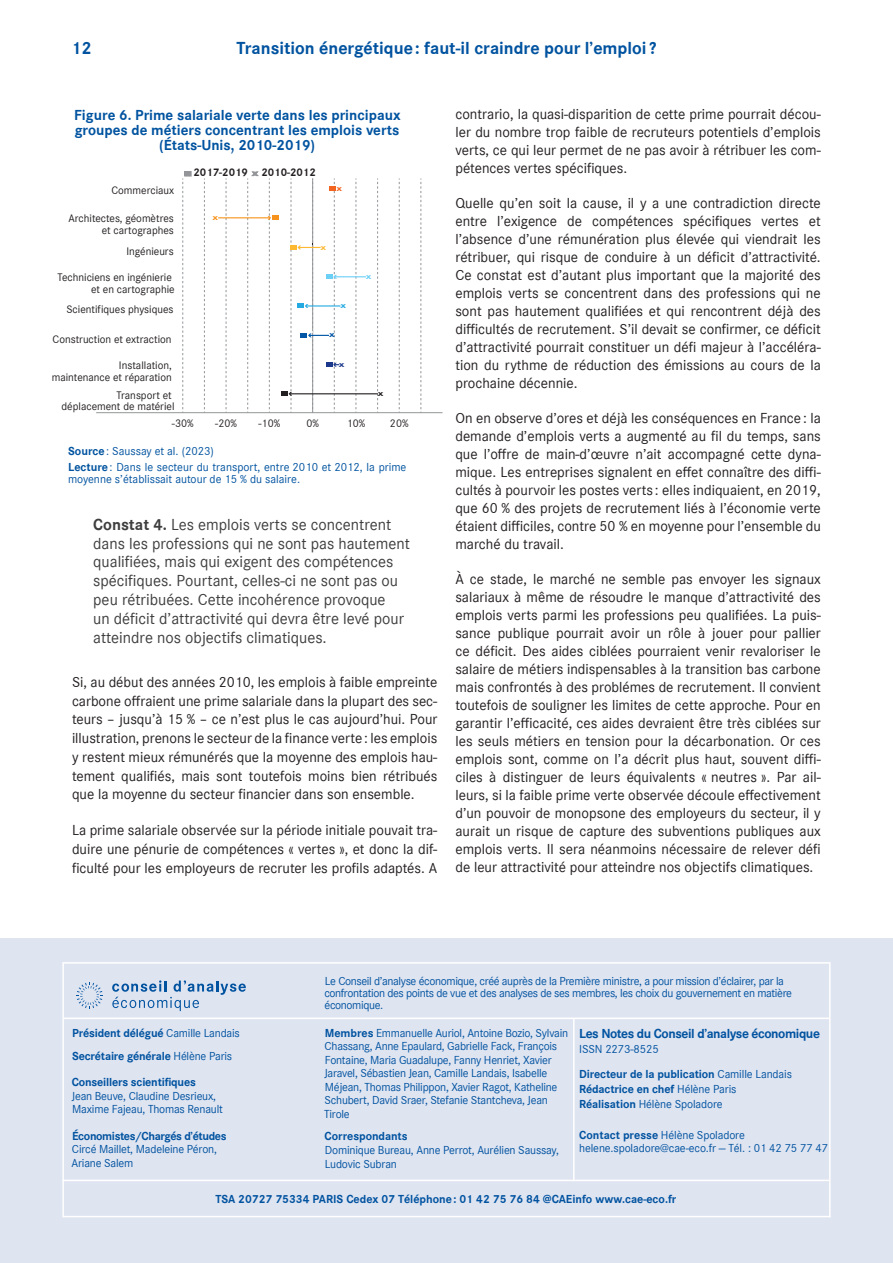
<style>
.page{position:relative;width:893px;height:1263px;background:#fff}
.page>*{position:absolute;margin:0;border:0;box-sizing:border-box;transform-origin:0 0}
.t1{font:700 18px "Corporate S";color:#0153a0}
.t2{font:16.5px/18.8px "Corporate S";color:#3e3e3f}
.t3{font:15px/18px "Corporate S";color:#231f20;text-align:justify}
.t4{font:700 15px/15px "Corporate S";color:#0153a0;text-align:center}
.t5{font:700 13.5px "Corporate S";letter-spacing:-.03em;color:#0153a0}
.t6{font:12px/13.5px "Corporate S";letter-spacing:-.02em;color:#0153a0}
.t7{font:700 12px/15px "Corporate S";letter-spacing:-.015em;color:#0153a0}
.t8{font:12px/16.2px "Corporate S";color:#0153a0}
.t9{font:11.25px/11.2px "Corporate S";color:#231f20;text-align:right}
.t10{font:700 11.25px "Corporate S";color:#231f20}
.t11{font:700 7.95px "Corporate S";color:#f36421;scale:1.43 1}
.t12{font:700 7.95px "Corporate S";color:#f7931d;scale:1.43 1}
.t13{font:700 7.95px "Corporate S";color:#fdb931;scale:1.43 1}
.t14{font:700 7.95px "Corporate S";color:#6bcff6;scale:1.43 1}
.t15{font:700 7.95px "Corporate S";color:#24aae1;scale:1.43 1}
.t16{font:700 7.95px "Corporate S";color:#0155a5;scale:1.43 1}
.t17{font:700 7.95px "Corporate S";color:#1b388c;scale:1.43 1}
.t18{font:700 7.95px "Corporate S";color:#231f20;scale:1.43 1}
.s1{font-weight:700}
.s2{font-weight:400}
</style>
<div class="page">
<div style="left:0;top:938px;width:893px;height:325px;background:#dfe4f1"></div>
<svg style="left:112px;top:980px;width:134px;height:31px"></svg>
<svg style="left:76px;top:982px;width:27px;height:26px"></svg>
<hr style="left:64px;top:962px;width:765px;height:2px;background:#fff">
<hr style="left:64px;top:1017px;width:765px;height:2px;background:#fff">
<hr style="left:62px;top:1180px;width:767px;height:1px;background:#fff">
<hr style="left:63px;top:1216px;width:768px;height:1px;background:#fff">
<hr style="left:62px;top:962px;width:2px;height:255px;background:#fff">
<hr style="left:829px;top:962px;width:2px;height:255px;background:#fff">
<hr style="left:573px;top:1018px;width:2px;height:163px;background:#fff">
<hr style="left:96px;top:412px;width:347px;height:1px;background:#939598">
<svg style="left:204px;top:178px;width:1px;height:234px"></svg>
<svg style="left:226px;top:178px;width:1px;height:235px"></svg>
<svg style="left:356px;top:178px;width:1px;height:235px"></svg>
<svg style="left:377px;top:178px;width:1px;height:234px"></svg>
<svg style="left:399px;top:178px;width:1px;height:234px"></svg>
<svg style="left:421px;top:178px;width:1px;height:235px"></svg>
<svg style="left:182px;top:171px;width:9px;height:242px"></svg>
<svg style="left:247px;top:171px;width:12px;height:242px"></svg>
<hr style="left:218px;top:217px;width:52px;height:1px;background:#f7931d">
<hr style="left:335px;top:276px;width:31px;height:1px;background:#6bcff6">
<hr style="left:306px;top:305px;width:34px;height:2px;background:#24aae1">
<hr style="left:290px;top:393px;width:88px;height:1px;background:#231f20">
<svg style="left:268px;top:178px;width:71px;height:235px"></svg>
<p class="t1" style="left:71px;top:36px;width:22px">12</p>
<p class="t1" style="left:236px;top:36px;width:421px">Transition énergétique: faut-il craindre pour l’emploi ?</p>
<p class="t4" style="left:74px;top:107px;width:328px">Figure 6. Prime salariale verte dans les principaux groupes de métiers concentrant les emplois verts (États-Unis, 2010-2019)</p>
<p class="t10" style="left:194px;top:165px;width:124px">2017-2019 2010-2012</p>
<p class="t9" style="left:111px;top:184px;width:64px">Commerciaux</p>
<p class="t11" style="left:337px;top:183px;width:5px">x</p>
<p class="t9" style="left:68px;top:213px;width:107px">Architectes, géomètres et cartographes</p>
<p class="t12" style="left:212px;top:212px;width:5px">x</p>
<p class="t9" style="left:126px;top:245px;width:49px">Ingénieurs</p>
<p class="t13" style="left:320px;top:241px;width:5px">x</p>
<p class="t9" style="left:58px;top:272px;width:119px">Techniciens en ingénierie et en cartographie</p>
<p class="t14" style="left:366px;top:271px;width:5px">x</p>
<p class="t9" style="left:66px;top:304px;width:109px">Scientifiques physiques</p>
<p class="t15" style="left:341px;top:300px;width:5px">x</p>
<p class="t9" style="left:53px;top:333px;width:121px">Construction et extraction</p>
<p class="t16" style="left:329px;top:329px;width:5px">x</p>
<p class="t9" style="left:52px;top:360px;width:122px">Installation,<br>maintenance et réparation</p>
<p class="t17" style="left:339px;top:359px;width:5px">x</p>
<p class="t9" style="left:62px;top:389px;width:114px">Transport et déplacement de matériel</p>
<p class="t18" style="left:378px;top:388px;width:5px">x</p>
<p class="t9" style="left:172px;top:417px;width:23px">-30%</p>
<p class="t9" style="left:215px;top:417px;width:23px">-20%</p>
<p class="t9" style="left:259px;top:417px;width:23px">-10%</p>
<p class="t9" style="left:306px;top:417px;width:14px">0%</p>
<p class="t9" style="left:347px;top:417px;width:20px">10%</p>
<p class="t9" style="left:390px;top:417px;width:20px">20%</p>
<p class="t8" style="left:68px;top:442px;width:340px"><span class="s1">Source</span>: Saussay et al. (2023)<br><span class="s1">Lecture</span>: Dans le secteur du transport, entre 2010 et 2012, la prime</p>
<p class="t8" style="left:68px;top:470px;width:234px">moyenne s’établissait autour de 15 % du salaire.</p>
<p class="t2" style="left:93px;top:514px;width:318px"><span class="s1">Constat 4.</span> Les emplois verts se concentrent dans les professions qui ne sont pas hautement qualifiées, mais qui exigent des compétences spécifiques. Pourtant, celles-ci ne sont pas ou peu rétribuées. Cette incohérence provoque<br>un déficit d’attractivité qui devra être levé pour atteindre nos objectifs climatiques.</p>
<p class="t3" style="left:72px;top:672px;width:367px;line-height:18.8px">Si, au début des années 2010, les emplois à faible empreinte carbone offraient une prime salariale dans la plupart des sec&shy;teurs – jusqu’à 15 % – ce n’est plus le cas aujourd’hui. Pour illustration, prenons le secteur de la finance verte : les emplois y restent mieux rémunérés que la moyenne des emplois hau&shy;tement qualifiés, mais sont toutefois moins bien rétribués que la moyenne du secteur financier dans son ensemble.</p>
<p class="t3" style="left:72px;top:820px;width:367px;line-height:18.8px">La prime salariale observée sur la période initiale pouvait tra&shy;duire une pénurie de compétences « vertes », et donc la dif&shy;ficulté pour les employeurs de recruter les profils adaptés. A</p>
<p class="t3" style="left:455px;top:105px;width:367px">contrario, la quasi-disparition de cette prime pourrait décou&shy;ler du nombre trop faible de recruteurs potentiels d’emplois verts, ce qui leur permet de ne pas avoir à rétribuer les com&shy;pétences vertes spécifiques.</p>
<p class="t3" style="left:455px;top:194px;width:367px">Quelle qu’en soit la cause, il y a une contradiction directe entre l’exigence de compétences spécifiques vertes et l’absence d’une rémunération plus élevée qui viendrait les rétribuer, qui risque de conduire à un déficit d’attractivité.<br>Ce constat est d’autant plus important que la majorité des emplois verts se concentrent dans des professions qui ne sont pas hautement qualifiées et qui rencontrent déjà des difficultés de recrutement. S’il devait se confirmer, ce déficit d’attractivité pourrait constituer un défi majeur à l’accéléra&shy;tion du rythme de réduction des émissions au cours de la prochaine décennie.</p>
<p class="t3" style="left:455px;top:409px;width:367px">On en observe d’ores et déjà les conséquences en France : la demande d’emplois verts a augmenté au fil du temps, sans que l’offre de main-d’œuvre n’ait accompagné cette dyna&shy;mique. Les entreprises signalent en effet connaître des diffi&shy;cultés à pourvoir les postes verts : elles indiquaient, en 2019, que 60 % des projets de recrutement liés à l’économie verte étaient difficiles, contre 50 % en moyenne pour l’ensemble du marché du travail.</p>
<p class="t3" style="left:455px;top:570px;width:367px">À ce stade, le marché ne semble pas envoyer les signaux salariaux à même de résoudre le manque d’attractivité des emplois verts parmi les professions peu qualifiées. La puis&shy;sance publique pourrait avoir un rôle à jouer pour pallier ce déficit. Des aides ciblées pourraient venir revaloriser le salaire de métiers indispensables à la transition bas carbone mais confrontés à des problémes de recrutement. Il convient toutefois de souligner les limites de cette approche. Pour en garantir l’efficacité, ces aides devraient être très ciblées sur les seuls métiers en tension pour la décarbonation. Or ces emplois sont, comme on l’a décrit plus haut, souvent diffi&shy;ciles à distinguer de leurs équivalents « neutres ». Par ail&shy;leurs, si la faible prime verte observée découle effectivement d’un pouvoir de monopsone des employeurs du secteur, il y aurait un risque de capture des subventions publiques aux emplois verts. Il sera néanmoins nécessaire de relever défi de leur attractivité pour atteindre nos objectifs climatiques.</p>
<p class="t6" style="left:324px;top:975px;width:469px;line-height:12px">Le Conseil d’analyse économique, créé auprès de la Première ministre, a pour mission d’éclairer, par la confrontation des points de vue et des analyses de ses membres, les choix du gouvernement en matière économique.</p>
<p class="t5" style="left:579px;top:1024px;width:242px">Les Notes du Conseil d’analyse économique</p>
<p class="t6" style="left:579px;top:1035px;width:214px;line-height:25.7px">ISSN 2273-8525<br><span class="s1">Directeur de la publication</span> Camille Landais</p>
<p class="t7" style="left:579px;top:1081px;width:159px">Rédactrice en chef <span class="s2">Hélène Paris<br></span>Réalisation <span class="s2">Hélène Spoladore</span></p>
<p class="t6" style="left:579px;top:1128px;width:251px"><span class="s1">Contact presse</span> Hélène Spoladore helene.spoladore@cae-eco.fr — Tél. : 01 42 75 77 47</p>
<p class="t7" style="left:215px;top:1191px;width:463px">TSA 20727 75334 PARIS Cedex 07 Téléphone: 01 42 75 76 84 @CAEinfo www.cae-eco.fr</p>
<p class="t7" style="left:72px;top:1020px;width:169px;line-height:23.5px">Président délégué <span class="s2">Camille Landais<br></span>Secrétaire générale <span class="s2">Hélène Paris</span></p>
<p class="t7" style="left:72px;top:1074px;width:125px">Conseillers scientifiques</p>
<p class="t6" style="left:72px;top:1089px;width:153px">Jean Beuve, Claudine Desrieux,<br>Maxime Fajeau, Thomas Renault</p>
<p class="t7" style="left:72px;top:1128px;width:156px">Économistes/Chargés d’études</p>
<p class="t6" style="left:71px;top:1142px;width:147px">Circé Maillet, Madeleine Péron,<br>Ariane Salem</p>
<p class="t6" style="left:324px;top:1025px;width:246px"><span class="s1">Membres</span> Emmanuelle Auriol, Antoine Bozio, Sylvain Chassang, Anne Epaulard, Gabrielle Fack, François Fontaine, Maria Guadalupe, Fanny Henriet, Xavier Jaravel, Sébastien Jean, Camille Landais, Isabelle Méjean, Thomas Philippon, Xavier Ragot, Katheline Schubert, David Sraer, Stefanie Stantcheva, Jean Tirole</p>
<p class="t7" style="left:325px;top:1128px;width:85px">Correspondants</p>
<p class="t6" style="left:325px;top:1143px;width:236px">Dominique Bureau, Anne Perrot, Aurélien Saussay,<br>Ludovic Subran</p>
</div>
